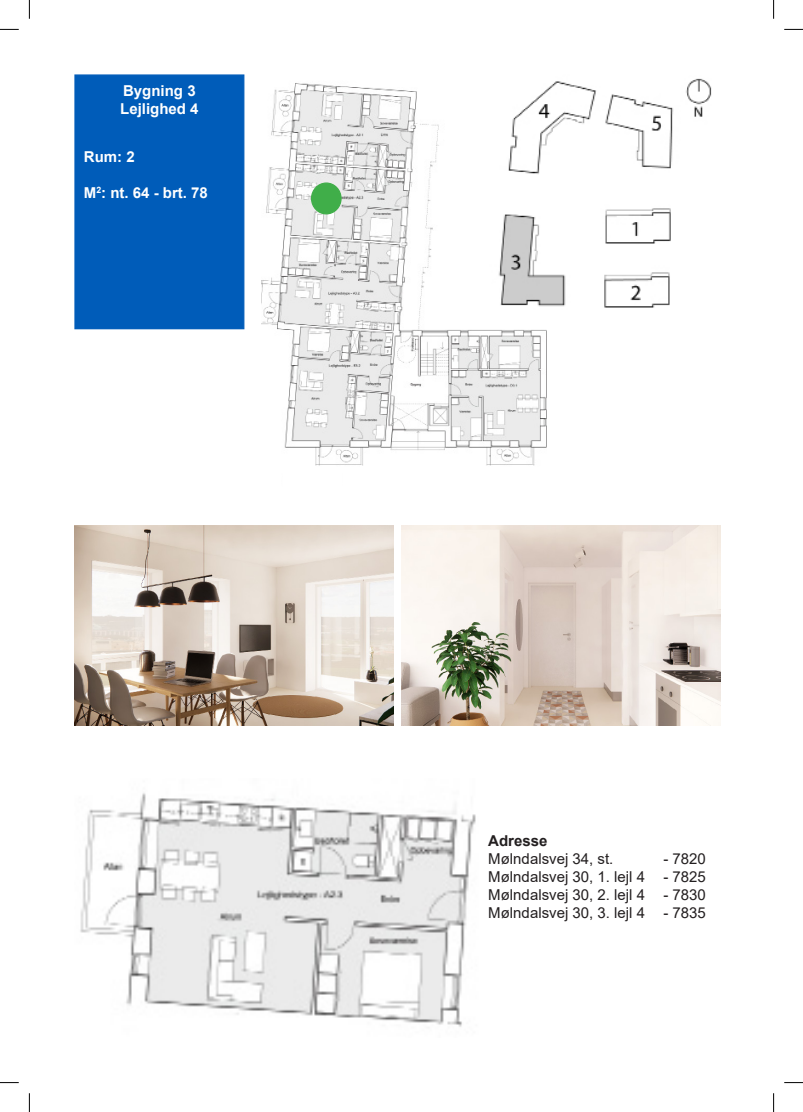
<style>
.page{position:relative;width:803px;height:1112px;background:#fff}
.page>*{position:absolute;margin:0;border:0;box-sizing:border-box;transform-origin:0 0}
.t1{font:15px "Arial";color:#231f20}
.t2{font:700 15px "Arial";color:#fff}
.t3{font:700 15px "Arial";color:#231f20}
</style>
<div class="page">
<img style="left:261px;top:83px;width:286px;height:383px">
<div style="left:312px;top:183px;width:29px;height:31px;background:#40ae49;border-radius:50%"></div>
<div style="left:311px;top:182px;width:31px;height:32px;border:1px solid #40ae49;border-radius:50%"></div>
<img style="left:480px;top:78px;width:232px;height:231px">
<div style="left:74px;top:74px;width:170px;height:255px;background:#005cb9;border:1px solid #005cb9"></div>
<img style="left:80px;top:793px;width:396px;height:234px">
<img style="left:74px;top:525px;width:319px;height:200px">
<img style="left:401px;top:525px;width:319px;height:200px">
<svg style="left:0;top:29px;width:19px;height:1px"></svg>
<svg style="left:784px;top:29px;width:19px;height:1px"></svg>
<svg style="left:0;top:1082px;width:19px;height:1px"></svg>
<svg style="left:784px;top:1082px;width:19px;height:1px"></svg>
<svg style="left:29px;top:0;width:1px;height:19px"></svg>
<svg style="left:29px;top:1093px;width:1px;height:18px"></svg>
<svg style="left:773px;top:0;width:1px;height:19px"></svg>
<svg style="left:773px;top:1093px;width:1px;height:18px"></svg>
<p class="t2" style="left:123px;top:80px;width:74px">Bygning 3</p>
<p class="t2" style="left:120px;top:98px;width:80px">Lejlighed 4</p>
<p class="t2" style="left:84px;top:146px;width:52px">Rum: 2</p>
<p class="t2" style="left:84px;top:182px;width:126px">M<sup>2</sup>: nt. 64 - brt. 78</p>
<p class="t3" style="left:488px;top:830px;width:61px">Adresse</p>
<p class="t1" style="left:488px;top:848px;width:127px">Mølndalsvej 34, st.</p>
<p class="t1" style="left:663px;top:848px;width:44px">- 7820</p>
<p class="t1" style="left:488px;top:866px;width:219px">Mølndalsvej 30, 1. lejl 4 - 7825</p>
<p class="t1" style="left:488px;top:884px;width:219px">Mølndalsvej 30, 2. lejl 4 - 7830</p>
<p class="t1" style="left:488px;top:902px;width:219px">Mølndalsvej 30, 3. lejl 4 - 7835</p>
</div>
